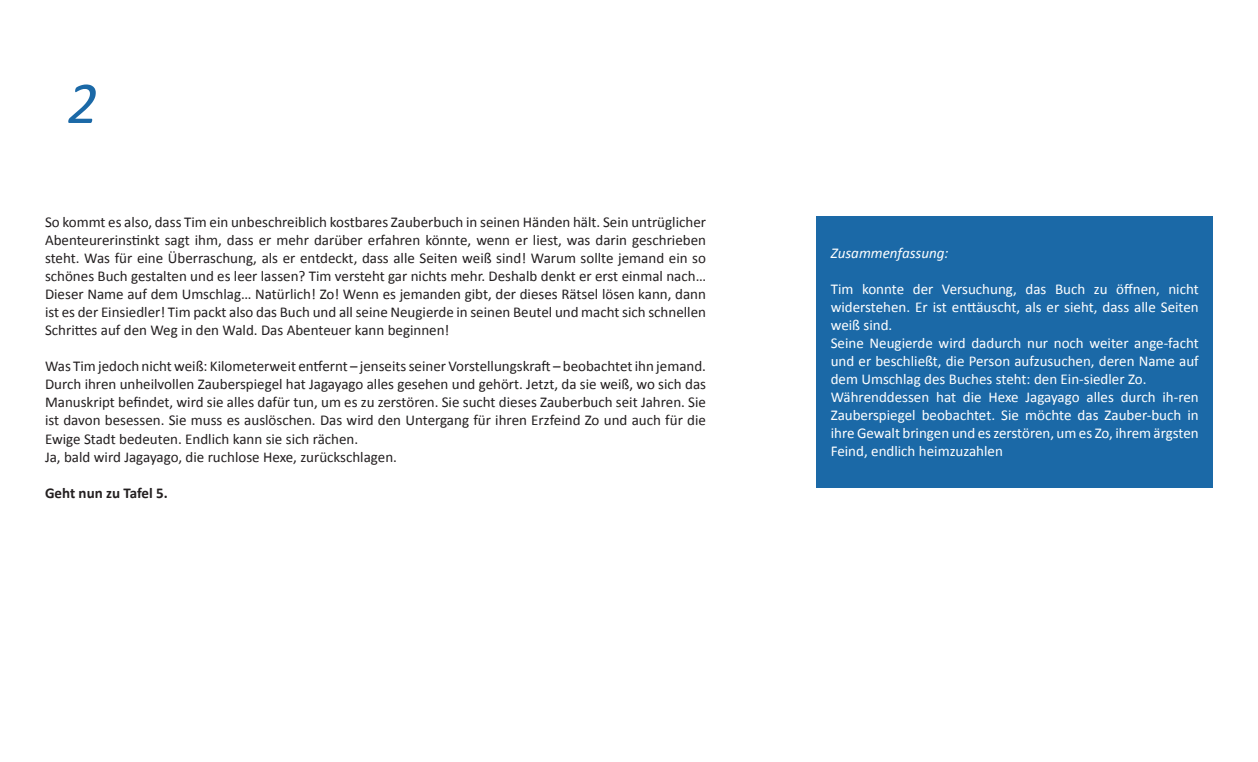
<style>
.page{position:relative;width:1258px;height:762px;background:#fff}
.page>*{position:absolute;margin:0;border:0;box-sizing:border-box;transform-origin:0 0}
.t1{font:italic 60px "Calibri";color:#1b69a7}
.t2{font:15px/18px "Calibri";color:#231f20;text-align:justify}
.t3{font:15px/18px "Calibri";color:#fff}
.t4{font:700 15px "Calibri";letter-spacing:-.005em;color:#231f20}
.t5{font:italic 15px "Calibri";color:#fff}
</style>
<div class="page">
<div style="left:816px;top:216px;width:397px;height:271px;background:#1b69a7"></div>
<h1 class="t1" style="left:67px;top:62px;width:32px">2</h1>
<p class="t2" style="left:45px;top:213px;width:663px">So kommt es also, dass Tim ein unbeschreiblich kostbares Zauberbuch in seinen Händen hält. Sein untrüglicher Abenteurerinstinkt sagt ihm, dass er mehr darüber erfahren könnte, wenn er liest, was darin geschrieben steht. Was für eine Überraschung, als er entdeckt, dass alle Seiten weiß sind! Warum sollte jemand ein so schönes Buch gestalten und es leer lassen? Tim versteht gar nichts mehr. Deshalb denkt er erst einmal nach… Dieser Name auf dem Umschlag… Natürlich! Zo! Wenn es jemanden gibt, der dieses Rätsel lösen kann, dann ist es der Einsiedler! Tim packt also das Buch und all seine Neugierde in seinen Beutel und macht sich schnellen Schrittes auf den Weg in den Wald. Das Abenteuer kann beginnen!</p>
<p class="t2" style="left:45px;top:357px;width:662px;text-align:left">Was Tim jedoch nicht weiß: Kilometerweit entfernt – jenseits seiner Vorstellungskraft – beobachtet ihn jemand.<br>Durch ihren unheilvollen Zauberspiegel hat Jagayago alles gesehen und gehört. Jetzt, da sie weiß, wo sich das Manuskript befindet, wird sie alles dafür tun, um es zu zerstören. Sie sucht dieses Zauberbuch seit Jahren. Sie ist davon besessen. Sie muss es auslöschen. Das wird den Untergang für ihren Erzfeind Zo und auch für die Ewige Stadt bedeuten. Endlich kann sie sich rächen.<br>Ja, bald wird Jagayago, die ruchlose Hexe, zurückschlagen.</p>
<p class="t4" style="left:45px;top:483px;width:124px">Geht nun zu Tafel 5.</p>
<p class="t5" style="left:831px;top:243px;width:119px">Zusammenfassung:</p>
<p class="t3" style="left:831px;top:280px;width:370px">Tim konnte der Versuchung, das Buch zu öffnen, nicht widerstehen. Er ist enttäuscht, als er sieht, dass alle Seiten weiß sind.<br>Seine Neugierde wird dadurch nur noch weiter ange-facht und er beschließt, die Person aufzusuchen, deren Name auf dem Umschlag des Buches steht: den Ein-siedler Zo.<br>Währenddessen hat die Hexe Jagayago alles durch ih-ren Zauberspiegel beobachtet. Sie möchte das Zauber-buch in ihre Gewalt bringen und es zerstören, um es Zo, ihrem ärgsten Feind, endlich heimzuzahlen</p>
</div>
